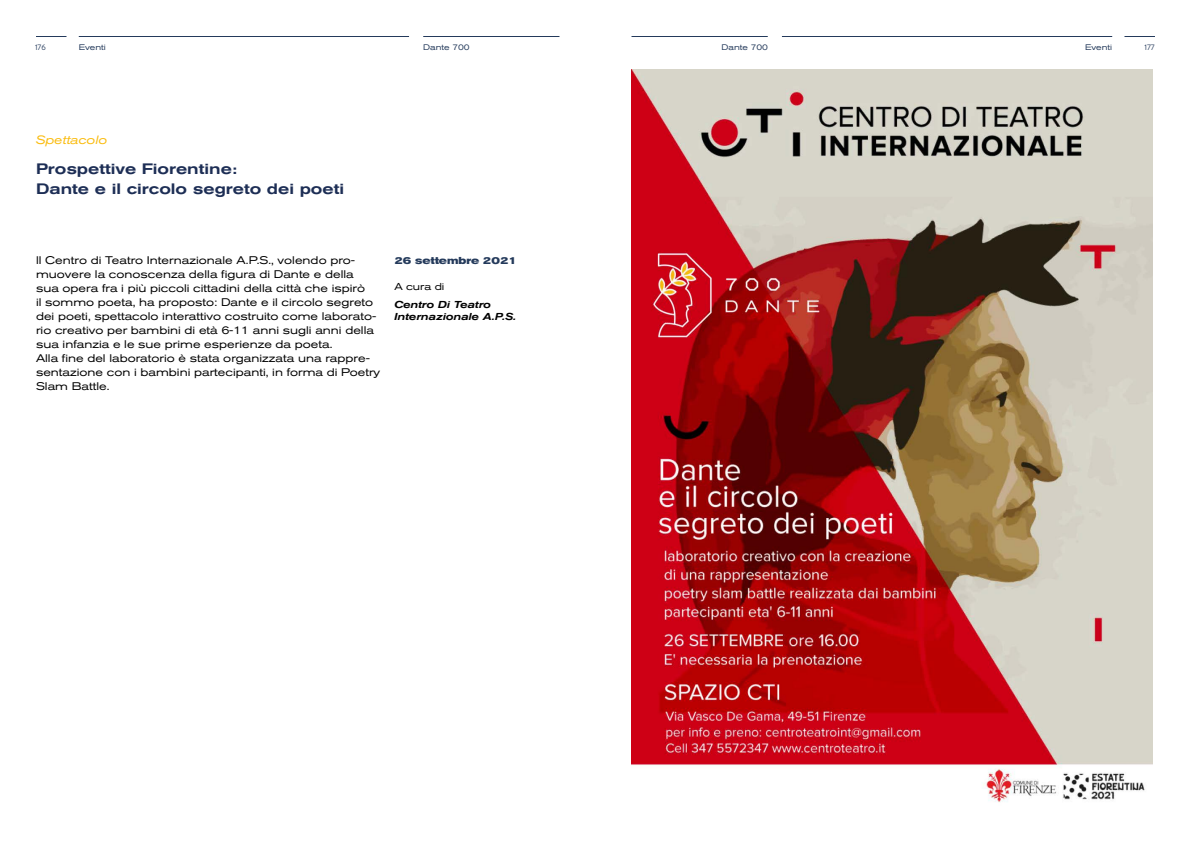
<style>
.page{position:relative;width:1191px;height:842px;background:#fff}
.page>*{position:absolute;margin:0;border:0;box-sizing:border-box;transform-origin:0 0}
.t1{font:500 expanded 15px/20px "Akzidenz Grotesk BQ";color:#1d2e55}
.t2{font:italic expanded 12px "Akzidenz Grotesk BQ";color:#fabc10}
.t3{font:expanded 11px/14px "Akzidenz Grotesk BQ";color:#000}
.t4{font:italic 500 expanded 10px/12px "Akzidenz Grotesk BQ";color:#000}
.t5{font:700 expanded 10px "Akzidenz Grotesk BQ";color:#243a5b}
.t6{font:expanded 10px "Akzidenz Grotesk BQ";color:#000}
.t7{font:expanded 8px "Akzidenz Grotesk BQ";color:#243a5b}
.t8{font:8px "Brandon Grotesque";color:#243a5b}
</style>
<div class="page">
<hr style="left:36px;top:36px;width:30px;height:1px;background:#243a5b">
<hr style="left:1124px;top:36px;width:31px;height:1px;background:#243a5b">
<hr style="left:79px;top:36px;width:236px;height:1px;background:#243a5b">
<hr style="left:886px;top:36px;width:226px;height:1px;background:#243a5b">
<hr style="left:293px;top:36px;width:116px;height:1px;background:#243a5b">
<hr style="left:782px;top:36px;width:115px;height:1px;background:#243a5b">
<hr style="left:423px;top:36px;width:136px;height:1px;background:#243a5b">
<hr style="left:631px;top:36px;width:136px;height:1px;background:#243a5b">
<img style="left:631px;top:70px;width:521px;height:733px">
<p class="t8" style="left:35px;top:42px;width:12px">176</p>
<p class="t7" style="left:79px;top:43px;width:29px">Eventi</p>
<p class="t7" style="left:423px;top:43px;width:48px">Dante 700</p>
<p class="t7" style="left:721px;top:43px;width:48px">Dante 700</p>
<p class="t7" style="left:1085px;top:42px;width:29px">Eventi</p>
<p class="t8" style="left:1144px;top:42px;width:12px">177</p>
<p class="t2" style="left:36px;top:133px;width:73px">Spettacolo</p>
<h1 class="t1" style="left:36px;top:159px;width:310px">Prospettive Fiorentine:<br>Dante e il circolo segreto dei poeti</h1>
<p class="t3" style="left:36px;top:253px;width:346px">ll Centro di Teatro Internazionale A.P.S., volendo pro&shy;muovere la conoscenza della figura di Dante e della<br>sua opera fra i più piccoli cittadini della città che ispirò<br>il sommo poeta, ha proposto: Dante e il circolo segreto dei poeti, spettacolo interattivo costruito come laborato&shy;rio creativo per bambini di età 6-11 anni sugli anni della sua infanzia e le sue prime esperienze da poeta.<br>Alla fine del laboratorio è stata organizzata una rappre&shy;sentazione con i bambini partecipanti, in forma di Poetry Slam Battle.</p>
<p class="t5" style="left:394px;top:254px;width:124px">26 settembre 2021</p>
<p class="t6" style="left:394px;top:281px;width:51px">A cura di</p>
<p class="t4" style="left:394px;top:299px;width:123px">Centro Di Teatro<br>Internazionale A.P.S.</p>
</div>
